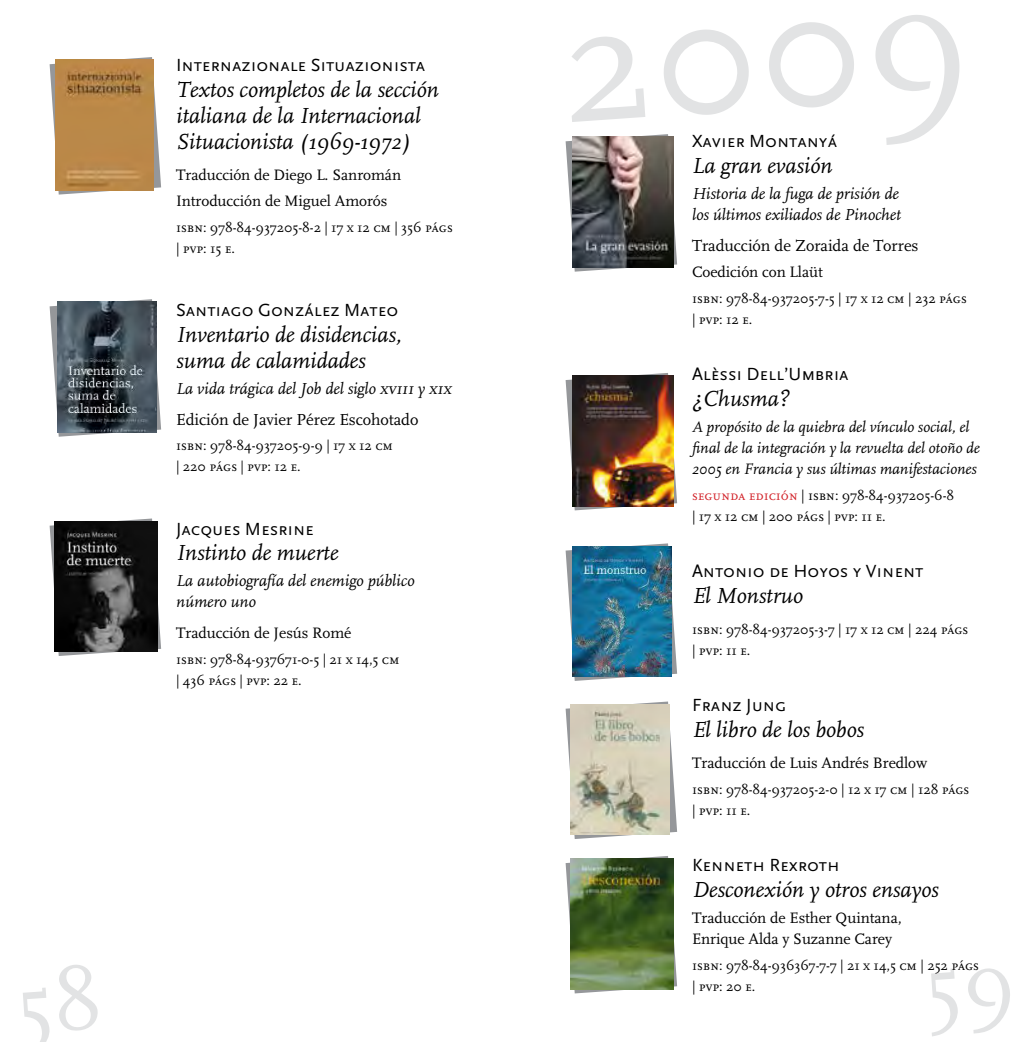
<style>
.page{position:relative;width:1032px;height:1042px;background:#fff}
.page>*{position:absolute;margin:0;border:0;box-sizing:border-box;transform-origin:0 0}
.t1{font:175px "FF Scala";color:#e2e3e4}
.t2{font:italic 22.75px/25.9px "FF Scala";letter-spacing:-.005em;color:#000}
.t3{font:18.38px "Scala Sans Caps";letter-spacing:-.005em;color:#000}
.t4{font:italic 16.62px/21px "FF Scala";letter-spacing:-.005em;color:#000}
.t5{font:16.62px/31px "FF Scala";letter-spacing:-.005em;color:#000}
.t6{font:15.75px/25.9px "FF Scala";letter-spacing:-.005em;color:#000}
.t7{font:italic 15.75px/21px "FF Scala";letter-spacing:-.005em;color:#000}
.t8{font:14px/21px "FF Scala Caps";letter-spacing:-.005em;color:#000}
.s1{font-style:italic}
.s2{font-family:"FF Scala Caps"}
.s3{color:#d2232a}
</style>
<div class="page">
<svg style="left:50px;top:57px;width:111px;height:138px"></svg>
<img style="left:56px;top:60px;width:98px;height:130px">
<svg style="left:50px;top:299px;width:111px;height:138px"></svg>
<img style="left:58px;top:302px;width:98px;height:130px">
<svg style="left:50px;top:518px;width:111px;height:138px"></svg>
<img style="left:55px;top:521px;width:102px;height:131px">
<svg style="left:566px;top:134px;width:111px;height:138px"></svg>
<img style="left:573px;top:137px;width:100px;height:130px">
<svg style="left:566px;top:373px;width:111px;height:137px"></svg>
<img style="left:572px;top:375px;width:101px;height:131px">
<svg style="left:566px;top:543px;width:111px;height:138px"></svg>
<img style="left:572px;top:546px;width:100px;height:131px">
<svg style="left:566px;top:701px;width:111px;height:138px"></svg>
<img style="left:571px;top:704px;width:98px;height:131px">
<svg style="left:566px;top:856px;width:111px;height:137px"></svg>
<img style="left:571px;top:858px;width:102px;height:131px">
<h3 class="t3" style="left:176px;top:55px;width:251px">Internazionale Situazionista</h3>
<h2 class="t2" style="left:176px;top:77px;width:264px">Textos completos de la sección italiana de la Internacional<br>Situacionista (1969-1972)</h2>
<p class="t6" style="left:176px;top:162px;width:227px">Traducción de Diego L. Sanromán<br>Introducción de Miguel Amorós</p>
<p class="t8" style="left:176px;top:217px;width:278px">isbn: 978-84-937205-8-2 | 17 x 12 cm | 356 págs | pvp: 15 e.</p>
<h3 class="t3" style="left:176px;top:300px;width:224px">Santiago González Mateo</h3>
<h2 class="t2" style="left:176px;top:322px;width:227px">Inventario de disidencias, suma de calamidades</h2>
<p class="t5" style="left:176px;top:373px;width:279px"><span class="s1">La vida trágica del Job del siglo</span> <span class="s2">xviii</span> <span class="s1">y</span> <span class="s2">xix<br></span>Edición de Javier Pérez Escohotado</p>
<p class="t8" style="left:176px;top:436px;width:218px">isbn: 978-84-937205-9-9 | 17 x 12 cm | 220 págs | pvp: 12 e.</p>
<h3 class="t3" style="left:176px;top:518px;width:139px">Jacques Mesrine</h3>
<h2 class="t2" style="left:176px;top:541px;width:164px">Instinto de muerte</h2>
<p class="t4" style="left:176px;top:571px;width:240px">La autobiografía del enemigo público número uno</p>
<p class="t6" style="left:176px;top:620px;width:177px">Traducción de Jesús Romé</p>
<p class="t8" style="left:176px;top:649px;width:225px">isbn: 978-84-937671-0-5 | 21 x 14,5 cm | 436 págs | pvp: 22 e.</p>
<h1 class="t1" style="left:553px;top:-29px;width:412px;rotate:-4deg">2009</h1>
<h3 class="t3" style="left:692px;top:131px;width:146px">Xavier Montanyá</h3>
<h2 class="t2" style="left:692px;top:154px;width:142px">La gran evasión</h2>
<p class="t4" style="left:692px;top:184px;width:210px">Historia de la fuga de prisión de los últimos exiliados de Pinochet</p>
<p class="t5" style="left:692px;top:231px;width:228px">Traducción de Zoraida de Torres</p>
<p class="t6" style="left:692px;top:259px;width:132px">Coedición con Llaüt</p>
<p class="t8" style="left:692px;top:288px;width:276px">isbn: 978-84-937205-7-5 | 17 x 12 cm | 232 págs | pvp: 12 e.</p>
<h3 class="t3" style="left:692px;top:364px;width:158px">Alèssi Dell’Umbria</h3>
<h2 class="t2" style="left:692px;top:386px;width:99px">¿Chusma?</h2>
<p class="t7" style="left:692px;top:417px;width:289px">A propósito de la quiebra del vínculo social, el final de la integración y la revuelta del otoño de<br>2005 en Francia y sus últimas manifestaciones</p>
<p class="t8" style="left:692px;top:485px;width:264px"><span class="s3">segunda edición</span> | isbn: 978-84-937205-6-8 | 17 x 12 cm | 200 págs | pvp: 11 e.</p>
<h3 class="t3" style="left:692px;top:561px;width:233px">Antonio de Hoyos y Vinent</h3>
<h2 class="t2" style="left:692px;top:583px;width:112px">El Monstruo</h2>
<p class="t8" style="left:692px;top:619px;width:278px">isbn: 978-84-937205-3-7 | 17 x 12 cm | 224 págs | pvp: 11 e.</p>
<h3 class="t3" style="left:692px;top:695px;width:96px">Franz Jung</h3>
<h2 class="t2" style="left:692px;top:717px;width:173px">El libro de los bobos</h2>
<p class="t6" style="left:692px;top:750px;width:237px">Traducción de Luis Andrés Bredlow</p>
<p class="t8" style="left:692px;top:779px;width:279px">isbn: 978-84-937205-2-0 | 12 x 17 cm | 128 págs | pvp: 11 e.</p>
<h3 class="t3" style="left:692px;top:855px;width:149px">Kenneth Rexroth</h3>
<h2 class="t2" style="left:692px;top:877px;width:248px">Desconexión y otros ensayos</h2>
<p class="t6" style="left:692px;top:907px;width:211px;line-height:21px">Traducción de Esther Quintana,<br>Enrique Alda y Suzanne Carey</p>
<p class="t8" style="left:692px;top:955px;width:288px">isbn: 978-84-936367-7-7 | 21 x 14,5 cm | 252 págs | pvp: 20 e.</p>
</div>
